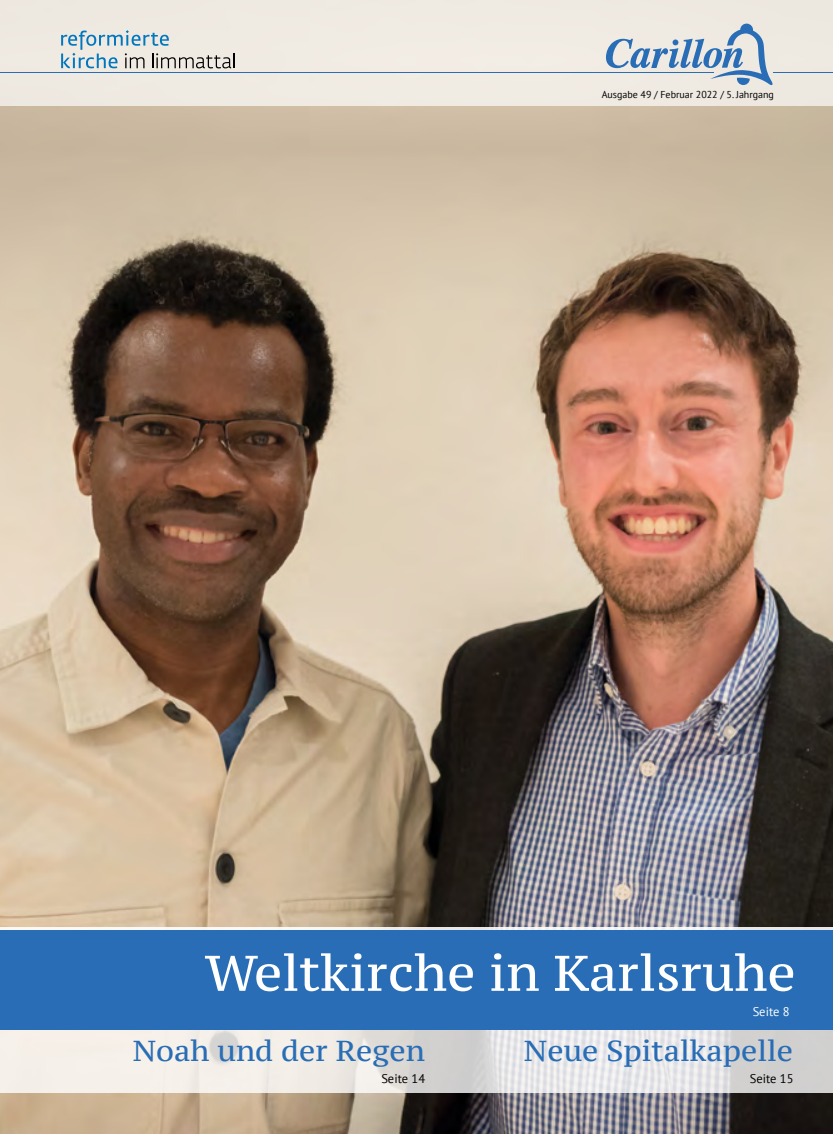
<style>
.page{position:relative;width:833px;height:1134px;background:#fff}
.page>*{position:absolute;margin:0;border:0;box-sizing:border-box;transform-origin:0 0}
.t1{font:50px "PT Serif Caption";color:#fff}
.t2{font:28.75px "PT Serif Caption";color:#286db5}
.t3{font:12.5px "PT Sans";color:#000}
.t4{font:12.5px "PT Sans";color:#fff}
.t5{font:10px "PT Sans";color:#000}
</style>
<div class="page">
<img style="left:0;top:105px;width:833px;height:1029px">
<div style="left:0;top:0;width:833px;height:105px;background:#efeae2"></div>
<svg style="left:61px;top:30px;width:174px;height:38px"></svg>
<hr style="left:0;top:72px;width:713px;height:1px;background:#286db5">
<hr style="left:773px;top:72px;width:60px;height:1px;background:#286db5">
<svg style="left:606px;top:24px;width:166px;height:61px"></svg>
<svg style="left:0;top:927px;width:833px;height:3px;fill:#f8f7f4"></svg>
<svg style="left:0;top:1029px;width:833px;height:64px;background:#e4e2e1"></svg>
<div style="left:0;top:930px;width:833px;height:99px;background:#286db5"></div>
<p class="t5" style="left:601px;top:88px;width:174px">Ausgabe 49 / Februar 2022 / 5. Jahrgang</p>
<h1 class="t1" style="left:205px;top:941px;width:592px">Weltkirche in Karlsruhe</h1>
<p class="t4" style="left:752px;top:1003px;width:39px">Seite 8</p>
<p class="t2" style="left:133px;top:1032px;width:294px">Noah und der Regen</p>
<p class="t2" style="left:524px;top:1032px;width:271px">Neue Spitalkapelle</p>
<p class="t3" style="left:749px;top:1070px;width:45px">Seite 15</p>
<p class="t3" style="left:381px;top:1070px;width:45px">Seite 14</p>
</div>
